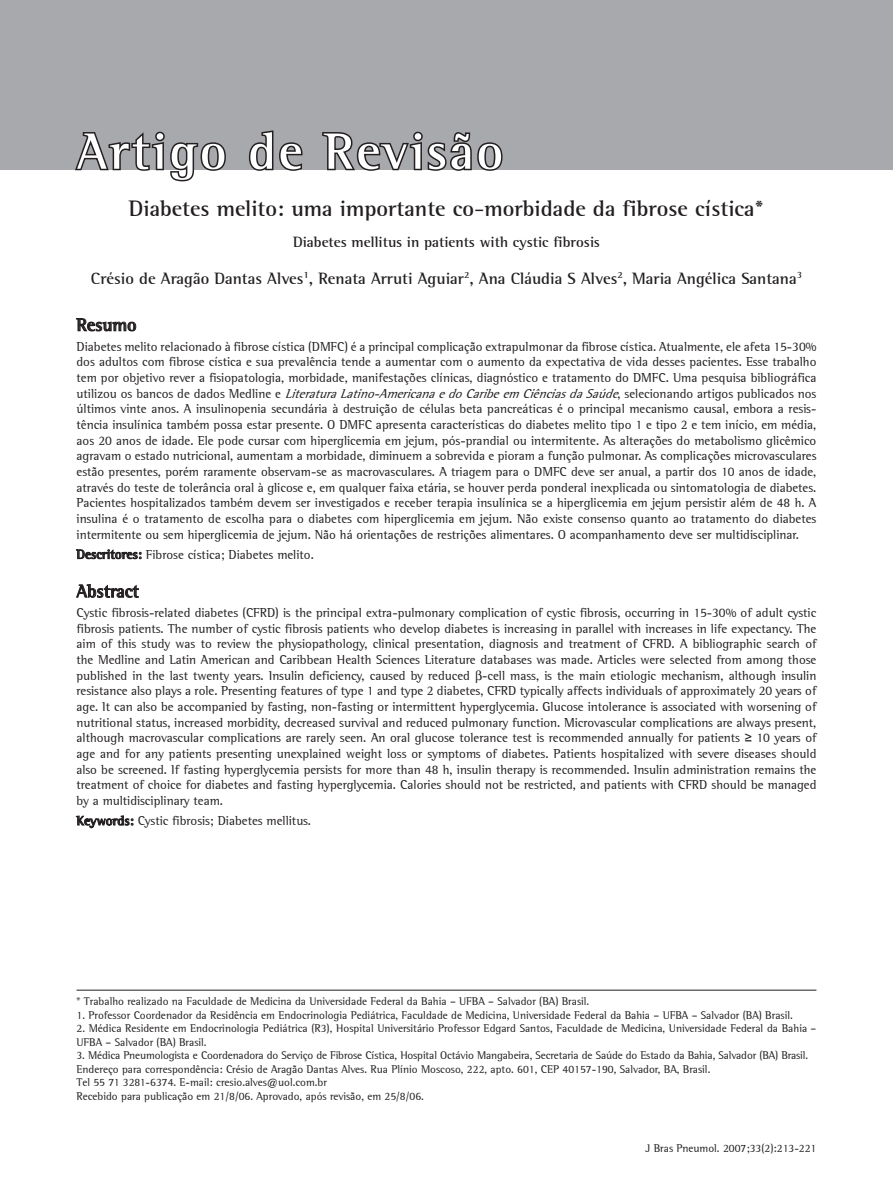
<style>
.page{position:relative;width:893px;height:1191px;background:#fff}
.page>*{position:absolute;margin:0;border:0;box-sizing:border-box;transform-origin:0 0}
.capítulo{font:700 51.75px "Libre Semi Serif S Si";letter-spacing:.05em;color:#fff}
.título___1o_idioma{font:700 22.5px "Libre Semi Serif S Si";color:#231f20}
.resumo___título{font:700 18px "Libre Semi Serif S Si";color:#231f20}
.autores{font:700 16.5px "Libre Semi Serif S Si";color:#231f20}
.título___2o_idioma{font:700 15px "Libre Semi Serif S Si";color:#231f20}
.resumo___1o_idioma{font:13.05px/15.6px "Libre Semi Serif S Si";color:#231f20;text-align:justify}
.resumo___2o_idioma{font:13.05px/15.6px "Libre Semi Serif S Si";color:#231f20;text-align:justify}
.palavras-chave___1o{font:13.05px "Libre Semi Serif S Si";color:#231f20}
.palavras-chave___2o{font:13.05px "Libre Semi Serif S Si";color:#231f20}
.endereço{font:11.25px/13.5px "Libre Semi Serif S Si";color:#231f20}
.rodapé{font:11.25px "Libre Semi Serif S Si";color:#231f20}
.s1{font-style:italic}
.s2{font-weight:700}
.s3{font-family:"Arial"}
</style>
<div class="page">
<div style="left:0;top:0;width:893px;height:170px;background:#a8a9ad"></div>
<svg style="left:75px;top:131px;width:151px;height:51px"></svg>
<svg style="left:248px;top:130px;width:55px;height:41px"></svg>
<svg style="left:322px;top:131px;width:181px;height:40px"></svg>
<svg style="left:76px;top:318px;width:60px;height:13px"></svg>
<svg style="left:76px;top:549px;width:65px;height:10px"></svg>
<svg style="left:76px;top:584px;width:63px;height:14px"></svg>
<svg style="left:76px;top:815px;width:57px;height:13px"></svg>
<hr style="left:77px;top:989px;width:739px;height:1px;background:#231f20">
<p class="capítulo" style="left:77px;top:120px;width:428px">Artigo de Revisão</p>
<p class="título___1o_idioma" style="left:129px;top:195px;width:637px">Diabetes melito: uma importante co-morbidade da fibrose cística*</p>
<p class="título___2o_idioma" style="left:293px;top:233px;width:308px">Diabetes mellitus in patients with cystic fibrosis</p>
<p class="autores" style="left:91px;top:268px;width:713px">Crésio de Aragão Dantas Alves<sup>1</sup>, Renata Arruti Aguiar<sup>2</sup>, Ana Cláudia S Alves<sup>2</sup>, Maria Angélica Santana<sup>3</sup></p>
<p class="resumo___título" style="left:77px;top:314px;width:62px">Resumo</p>
<p class="resumo___1o_idioma" style="left:77px;top:338px;width:741px">Diabetes melito relacionado à fibrose cística (DMFC) é a principal complicação extrapulmonar da fibrose cística. Atualmente, ele afeta 15-30% dos adultos com fibrose cística e sua prevalência tende a aumentar com o aumento da expectativa de vida desses pacientes. Esse trabalho tem por objetivo rever a fisiopatologia, morbidade, manifestações clínicas, diagnóstico e tratamento do DMFC. Uma pesquisa bibliográfica utilizou os bancos de dados Medline e <span class="s1">LiteraturaLatino-AmericanaedoCaribeemCiênciasdaSaúde</span>, selecionando artigos publicados nos últimos vinte anos. A insulinopenia secundária à destruição de células beta pancreáticas é o principal mecanismo causal, embora a resis&shy;tência insulínica também possa estar presente. O DMFC apresenta características do diabetes melito tipo 1 e tipo 2 e tem início, em média, aos 20 anos de idade. Ele pode cursar com hiperglicemia em jejum, pós-prandial ou intermitente. As alterações do metabolismo glicêmico agravam o estado nutricional, aumentam a morbidade, diminuem a sobrevida e pioram a função pulmonar. As complicações microvasculares estão presentes, porém raramente observam-se as macrovasculares. A triagem para o DMFC deve ser anual, a partir dos 10 anos de idade, através do teste de tolerância oral à glicose e, em qualquer faixa etária, se houver perda ponderal inexplicada ou sintomatologia de diabetes.<br>Pacientes hospitalizados também devem ser investigados e receber terapia insulínica se a hiperglicemia em jejum persistir além de 48 h. A insulina é o tratamento de escolha para o diabetes com hiperglicemia em jejum. Não existe consenso quanto ao tratamento do diabetes intermitente ou sem hiperglicemia de jejum. Não há orientações de restrições alimentares. O acompanhamento deve ser multidisciplinar.</p>
<p class="palavras-chave___1o" style="left:77px;top:546px;width:239px"><span class="s2">Descritores:</span> Fibrose cística; Diabetes melito.</p>
<p class="resumo___título" style="left:77px;top:580px;width:64px">Abstract</p>
<p class="resumo___2o_idioma" style="left:77px;top:605px;width:741px">Cystic fibrosis-related diabetes (CFRD) is the principal extra-pulmonary complication of cystic fibrosis, occurring in 15-30% of adult cystic fibrosis patients. The number of cystic fibrosis patients who develop diabetes is increasing in parallel with increases in life expectancy. The aim of this study was to review the physiopathology, clinical presentation, diagnosis and treatment of CFRD. A bibliographic search of the Medline and Latin American and Caribbean Health Sciences Literature databases was made. Articles were selected from among those published in the last twenty years. Insulin deficiency, caused by reduced -cell mass, is the main etiologic mechanism, although insulin resistance also plays a role. Presenting features of type 1 and type 2 diabetes, CFRD typically affects individuals of approximately 20 years of age. It can also be accompanied by fasting, non-fasting or intermittent hyperglycemia. Glucose intolerance is associated with worsening of nutritional status, increased morbidity, decreased survival and reduced pulmonary function. Microvascular complications are always present, although macrovascular complications are rarely seen. An oral glucose tolerance test is recommended annually for patients <span class="s3">≥</span> 10 years of age and for any patients presenting unexplained weight loss or symptoms of diabetes. Patients hospitalized with severe diseases should also be screened. If fasting hyperglycemia persists for more than 48 h, insulin therapy is recommended. Insulin administration remains the treatment of choice for diabetes and fasting hyperglycemia. Calories should not be restricted, and patients with CFRD should be managed by a multidisciplinary team.</p>
<p class="palavras-chave___2o" style="left:77px;top:813px;width:236px"><span class="s2">Keywords:</span> Cystic fibrosis; Diabetes mellitus.</p>
<p class="endereço" style="left:77px;top:994px;width:514px">* Trabalho realizado na Faculdade de Medicina da Universidade Federal da Bahia – UFBA – Salvador (BA) Brasil.</p>
<p class="endereço" style="left:77px;top:1008px;width:718px">1. Professor Coordenador da Residência em Endocrinologia Pediátrica, Faculdade de Medicina, Universidade Federal da Bahia – UFBA – Salvador (BA) Brasil.</p>
<p class="endereço" style="left:77px;top:1021px;width:741px">2. Médica Residente em Endocrinologia Pediátrica (R3), Hospital Universitário Professor Edgard Santos, Faculdade de Medicina, Universidade Federal da Bahia –<br>UFBA – Salvador (BA) Brasil.</p>
<p class="endereço" style="left:77px;top:1048px;width:733px">3. Médica Pneumologista e Coordenadora do Serviço de Fibrose Cística, Hospital Octávio Mangabeira, Secretaria de Saúde do Estado da Bahia, Salvador (BA) Brasil.</p>
<p class="endereço" style="left:77px;top:1062px;width:635px">Endereço para correspondência: Crésio de Aragão Dantas Alves. Rua Plínio Moscoso, 222, apto. 601, CEP 40157-190, Salvador, BA, Brasil.</p>
<p class="endereço" style="left:77px;top:1075px;width:252px">Tel 55 71 3281-6374. E-mail: cresio.alves@uol.com.br</p>
<p class="endereço" style="left:77px;top:1089px;width:349px">Recebido para publicação em 21/8/06. Aprovado, após revisão, em 25/8/06.</p>
<p class="rodapé" style="left:646px;top:1141px;width:172px">J Bras Pneumol. 2007;33(2):213-221</p>
</div>
